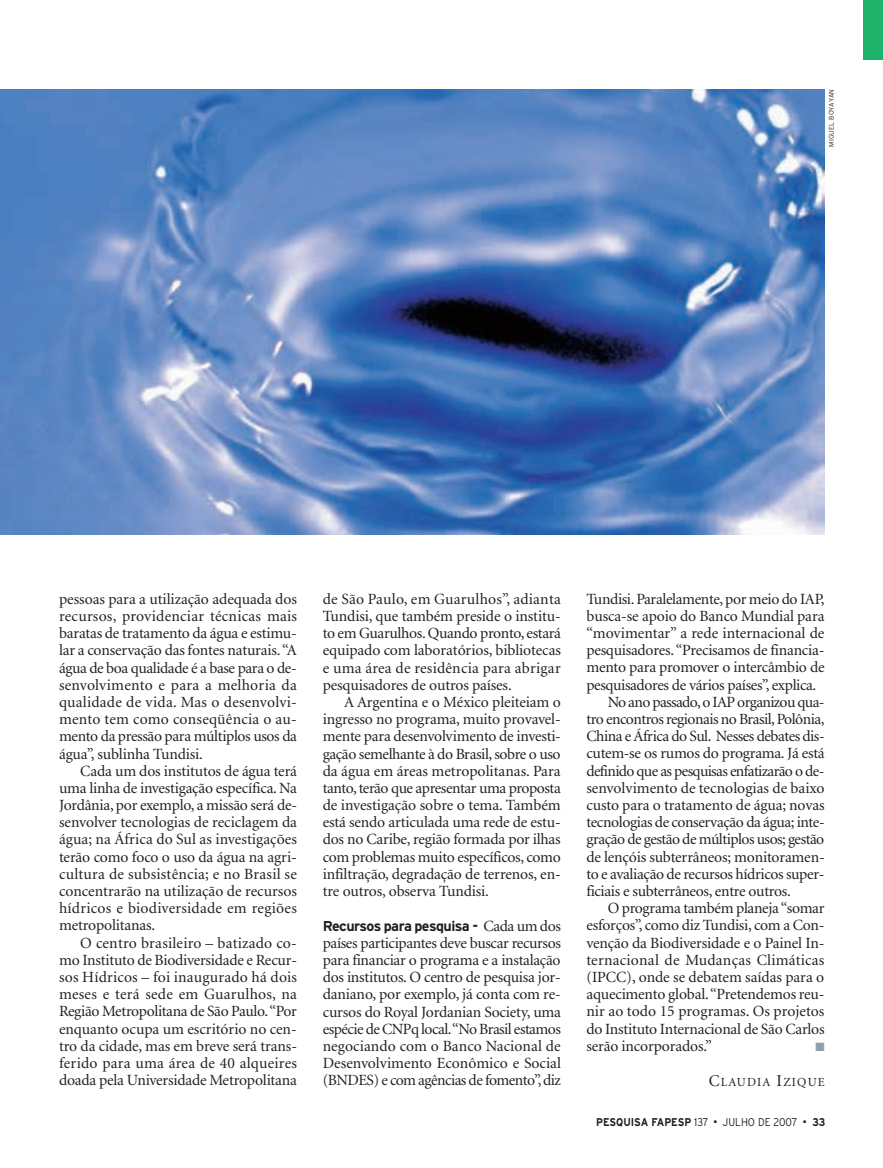
<style>
.page{position:relative;width:883px;height:1168px;background:#fff}
.page>*{position:absolute;margin:0;border:0;box-sizing:border-box;transform-origin:0 0}
.t1{font:15.6px/17.2px "Minion";letter-spacing:-.015em;color:#231f20;text-align:justify}
.t2{font:15.6px "Minion";letter-spacing:-.035em;color:#231f20}
.t3{font:15.6px "Minion";letter-spacing:-.04em;color:#231f20}
.t4{font:15.6px "Minion";letter-spacing:.015em;color:#231f20}
.t5{font:15.6px "Minion";letter-spacing:.005em;color:#231f20}
.t6{font:700 14.25px "Interstate";color:#231f20}
.t7{font:12.3px "Minion";letter-spacing:.095em;color:#231f20}
.t8{font:12px "Zapf Dingbats";color:#90a0aa}
.t9{font:700 11.25px "Interstate";color:#231f20;scale:.9 1}
.t10{font:300 11.25px "Interstate";color:#231f20;scale:.9 1}
.t11{font:300 6.75px "Interstate";letter-spacing:.03em;color:#231f20}
.s1{font-family:"Minion";font-weight:400;font-size:15.6px}
.s2{font-size:16.5px}
.s3{font-weight:300}
</style>
<div class="page">
<svg style="left:0;top:0;width:883px;height:535px"></svg>
<p class="t11" style="left:829px;top:147px;width:60px;rotate:-90deg">MIGUEL BOYAYAN</p>
<p class="t1" style="left:59px;top:591px;width:239px">pessoas para a utilização adequada dos recursos, providenciar técnicas mais baratas de tratamento da água e estimu&shy;lar a conservação das fontes naturais.“A água de boa qualidade é a base para o de&shy;senvolvimento e para a melhoria da qualidade de vida. Mas o desenvolvi&shy;mento tem como conseqüência o au&shy;mento da pressão para múltiplos usos da água”, sublinha Tundisi.</p>
<p class="t1" style="left:59px;top:763px;width:239px;text-indent:21px">Cada um dos institutos de água terá uma linha de investigação específica. Na Jordânia, por exemplo, a missão será de&shy;senvolver tecnologias de reciclagem da água; na África do Sul as investigações terão como foco o uso da água na agri&shy;cultura de subsistência; e no Brasil se concentrarão na utilização de recursos hídricos e biodiversidade em regiões metropolitanas.</p>
<p class="t1" style="left:59px;top:935px;width:240px;text-indent:21px">O centro brasileiro – batizado co&shy;mo Instituto de Biodiversidade e Recur&shy;sos Hídricos – foi inaugurado há dois meses e terá sede em Guarulhos, na Região Metropolitana de São Paulo.“Por enquanto ocupa um escritório no cen&shy;tro da cidade, mas em breve será trans&shy;ferido para uma área de 40 alqueires doada pela Universidade Metropolitana</p>
<p class="t1" style="left:323px;top:591px;width:240px">de São Paulo, em Guarulhos”, adianta Tundisi, que também preside o institu&shy;to em Guarulhos. Quando pronto, estará equipado com laboratórios, bibliotecas e uma área de residência para abrigar pesquisadores de outros países.</p>
<p class="t1" style="left:323px;top:695px;width:240px;text-indent:21px">A Argentina e o México pleiteiam o ingresso no programa, muito provavel&shy;mente para desenvolvimento de investi&shy;gação semelhante à do Brasil, sobre o uso da água em áreas metropolitanas. Para tanto, terão que apresentar uma proposta de investigação sobre o tema. Também está sendo articulada uma rede de estu&shy;dos no Caribe, região formada por ilhas com problemas muito específicos, como infiltração, degradação de terrenos, en&shy;tre outros, observa Tundisi.</p>
<p class="t6" style="left:323px;top:920px;width:240px">R ecursos para pesquisa - <span class="s1">Cada um dos</span></p>
<p class="t1" style="left:323px;top:935px;width:240px">países participantes deve buscar recursos para financiar o programa e a instalação dos institutos. O centro de pesquisa jor&shy;daniano, por exemplo, já conta com re&shy;cursos do Royal Jordanian Society, uma espécie de CNPq local.“No Brasil estamos negociando com o Banco Nacional de Desenvolvimento Econômico e Social (BNDES) e com agências de fomento”,diz</p>
<p class="t1" style="left:586px;top:591px;width:240px">Tundisi. Paralelamente, por meio do IAP,</p>
<p class="t1" style="left:586px;top:609px;width:240px">busca-se apoio do Banco Mundial para</p>
<p class="t1" style="left:586px;top:626px;width:240px">“movimentar” a rede internacional de</p>
<p class="t1" style="left:586px;top:643px;width:239px">pesquisadores.“Precisamos de financia-</p>
<p class="t1" style="left:586px;top:660px;width:240px">mento para promover o intercâmbio de</p>
<p class="t1" style="left:586px;top:677px;width:231px">pesquisadores de vários países”, explica.</p>
<p class="t3" style="left:608px;top:696px;width:218px">No ano passado,o IAP organizou qua-</p>
<p class="t2" style="left:586px;top:713px;width:240px">tro encontros regionais no Brasil,Polônia,</p>
<p class="t1" style="left:586px;top:729px;width:240px">China e África do Sul. Nesses debates dis-</p>
<p class="t1" style="left:586px;top:746px;width:240px">cutem-se os rumos do programa. Já está</p>
<p class="t3" style="left:586px;top:764px;width:240px">definido que as pesquisas enfatizarão o de-</p>
<p class="t1" style="left:586px;top:780px;width:240px">senvolvimento de tecnologias de baixo</p>
<p class="t1" style="left:586px;top:798px;width:240px">custo para o tratamento de água; novas</p>
<p class="t1" style="left:586px;top:815px;width:240px">tecnologias de conservação da água; inte-</p>
<p class="t2" style="left:586px;top:833px;width:239px">gração de gestão de múltiplos usos; gestão</p>
<p class="t1" style="left:586px;top:849px;width:240px">de lençóis subterrâneos; monitoramen-</p>
<p class="t1" style="left:586px;top:866px;width:240px">to e avaliação de recursos hídricos super-</p>
<p class="t1" style="left:586px;top:884px;width:206px">ficiais e subterrâneos, entre outros.</p>
<p class="t1" style="left:608px;top:901px;width:218px">O programa também planeja “somar</p>
<p class="t1" style="left:586px;top:918px;width:240px">esforços”, como diz Tundisi, com a Con-</p>
<p class="t1" style="left:586px;top:935px;width:239px">venção da Biodiversidade e o Painel In-</p>
<p class="t4" style="left:586px;top:954px;width:240px">ternacional de Mudanças Climáticas</p>
<p class="t1" style="left:586px;top:970px;width:239px">(IPCC), onde se debatem saídas para o</p>
<p class="t1" style="left:586px;top:987px;width:240px">aquecimento global.“Pretendemos reu-</p>
<p class="t5" style="left:586px;top:1005px;width:240px">nir ao todo 15 programas. Os projetos</p>
<p class="t1" style="left:586px;top:1021px;width:240px">do Instituto Internacional de São Carlos</p>
<p class="t1" style="left:586px;top:1038px;width:127px">serão incorporados.”</p>
<p class="t8" style="left:815px;top:1041px;width:11px">■</p>
<p class="t7" style="left:709px;top:1077px;width:117px"><span class="s2">C</span>LAUDIA <span class="s2">I</span>ZIQUE</p>
<p class="t9" style="left:596px;top:1118px;width:126px">PESQUISA FAPESP <span class="s3">137</span></p>
<p class="t10" style="left:714px;top:1118px;width:94px">■ JULHO DE 2007</p>
<p class="t9" style="left:803px;top:1118px;width:24px">■ 33</p>
</div>
